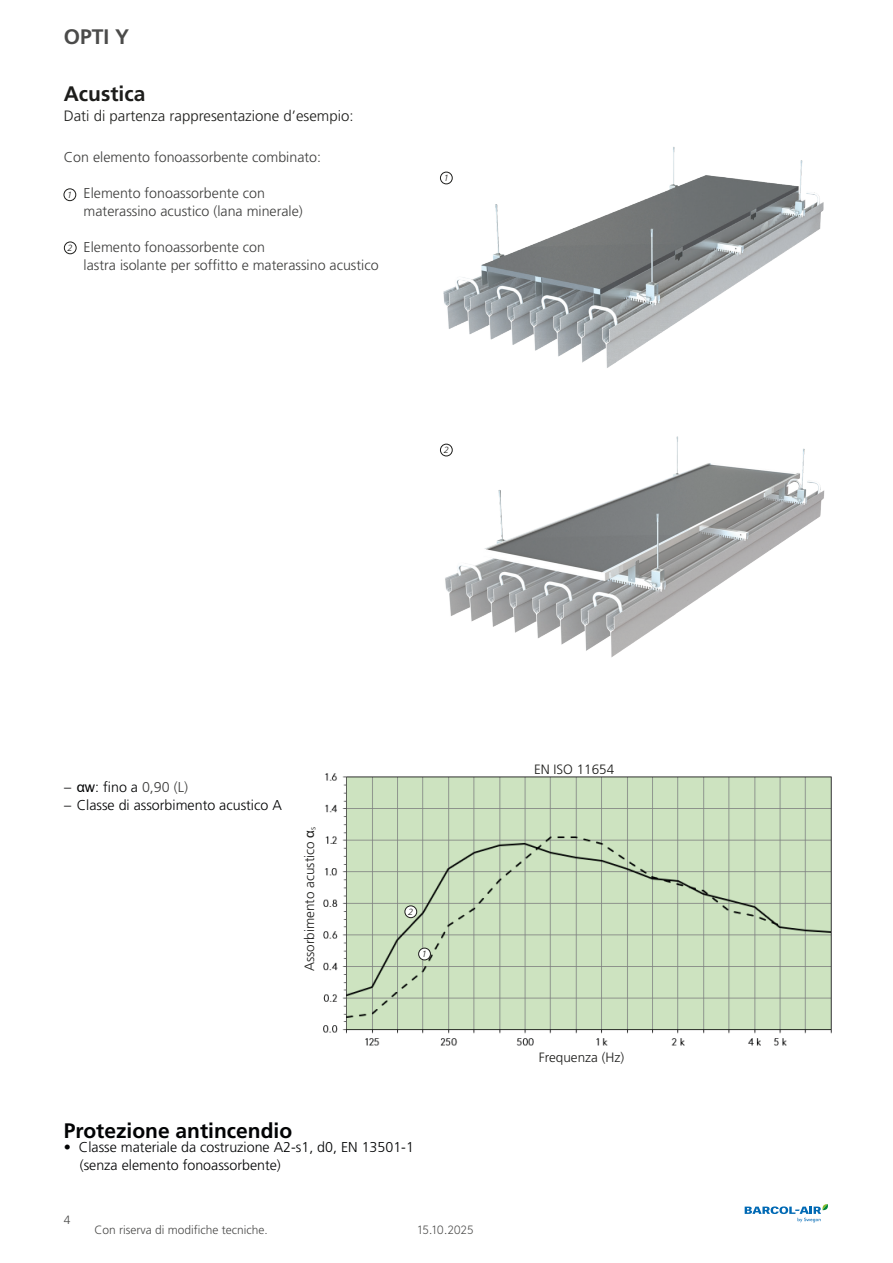
<style>
.page{position:relative;width:893px;height:1263px;background:#fff}
.page>*{position:absolute;margin:0;border:0;box-sizing:border-box;transform-origin:0 0}
.t1{font:700 21px "Frutiger LT Pro";color:#020304}
.t2{font:700 21px "Frutiger LT Pro";color:#1d1d1b}
.t3{font:700 21px "Frutiger LT Pro";color:#4b4b4a}
.t4{font:300 15px "Frutiger LT Pro";color:#1d1d1b}
.t5{font:300 14.25px/18px "Frutiger LT Pro";color:#3d3d3c}
.t6{font:300 14.25px/18px "Frutiger LT Pro";color:#020304}
.t7{font:300 13.5px "Frutiger LT Pro";color:#1d1d1b}
.t8{font:300 12px "Frutiger LT Pro";color:#4b4b4a}
.t9{font:300 12px "Swegon Brown";color:#4b4b4a}
.t10{font:italic 300 9px "Frutiger LT Pro";color:#1d1d1b}
.s1{font-family:"Arial";font-weight:400}
.s2{color:#3d3d3c}
</style>
<div class="page">
<svg style="left:745px;top:1204px;width:83px;height:18px"></svg>
<img style="left:323px;top:773px;width:509px;height:273px">
<div style="left:405px;top:906px;width:12px;height:12px;background:#fff;border-radius:50%"></div>
<div style="left:405px;top:906px;width:12px;height:12px;border:1px solid #1d1d1b;border-radius:50%"></div>
<div style="left:419px;top:948px;width:11px;height:12px;background:#fff;border-radius:50%"></div>
<div style="left:418px;top:948px;width:13px;height:12px;border:1px solid #1d1d1b;border-radius:50%"></div>
<img style="left:440px;top:147px;width:384px;height:221px">
<div style="left:64px;top:242px;width:12px;height:12px;border:1px solid #1d1d1b;border-radius:50%"></div>
<div style="left:64px;top:189px;width:12px;height:12px;border:1px solid #1d1d1b;border-radius:50%"></div>
<img style="left:440px;top:436px;width:385px;height:222px">
<div style="left:440px;top:444px;width:12px;height:12px;background:#fff;border-radius:50%"></div>
<div style="left:440px;top:444px;width:12px;height:12px;border:1px solid #1d1d1b;border-radius:50%"></div>
<div style="left:440px;top:172px;width:12px;height:12px;background:#fff;border-radius:50%"></div>
<div style="left:440px;top:172px;width:12px;height:12px;border:1px solid #1d1d1b;border-radius:50%"></div>
<h1 class="t3" style="left:64px;top:25px;width:67px">OPTI Y</h1>
<h1 class="t2" style="left:64px;top:81px;width:83px">Acustica</h1>
<p class="t4" style="left:64px;top:107px;width:291px">Dati di partenza rappresentazione d’esempio:</p>
<p class="t5" style="left:64px;top:148px;width:259px">Con elemento fonoassorbente combinato:</p>
<p class="t5" style="left:84px;top:184px;width:221px">Elemento fonoassorbente con materassino acustico (lana minerale)</p>
<p class="t5" style="left:84px;top:238px;width:297px">Elemento fonoassorbente con<br>lastra isolante per soffitto e materassino acustico</p>
<p class="t10" style="left:67px;top:190px;width:7px">1</p>
<p class="t10" style="left:68px;top:243px;width:7px">2</p>
<p class="t10" style="left:444px;top:173px;width:7px">1</p>
<p class="t10" style="left:444px;top:445px;width:7px">2</p>
<p class="t6" style="left:64px;top:778px;width:125px">– <span class="s1">αw</span>: fino a <span class="s2">0,90 (L)</span></p>
<p class="t6" style="left:64px;top:796px;width:219px">– Classe di assorbimento acustico A</p>
<p class="t7" style="left:302px;top:971px;width:146px;rotate:-90deg">Assorbimento acustico <span class="s1">α</span><sub>s</sub></p>
<p class="t10" style="left:408px;top:907px;width:7px">2</p>
<p class="t10" style="left:422px;top:949px;width:7px">1</p>
<h1 class="t1" style="left:64px;top:1118px;width:230px">Protezione antincendio</h1>
<p class="t6" style="left:80px;top:1138px;width:336px;text-indent:-16px">• Classe materiale da costruzione A2-s1, d0, EN 13501-1 (senza elemento fonoassorbente)</p>
<p class="t8" style="left:64px;top:1213px;width:8px">4</p>
<p class="t8" style="left:95px;top:1222px;width:175px">Con riserva di modifiche tecniche.</p>
<p class="t9" style="left:418px;top:1221px;width:57px">15.10.2025</p>
<p class="t7" style="left:534px;top:761px;width:82px">EN ISO 11654</p>
<p class="t7" style="left:539px;top:1049px;width:87px">Frequenza (Hz)</p>
</div>
